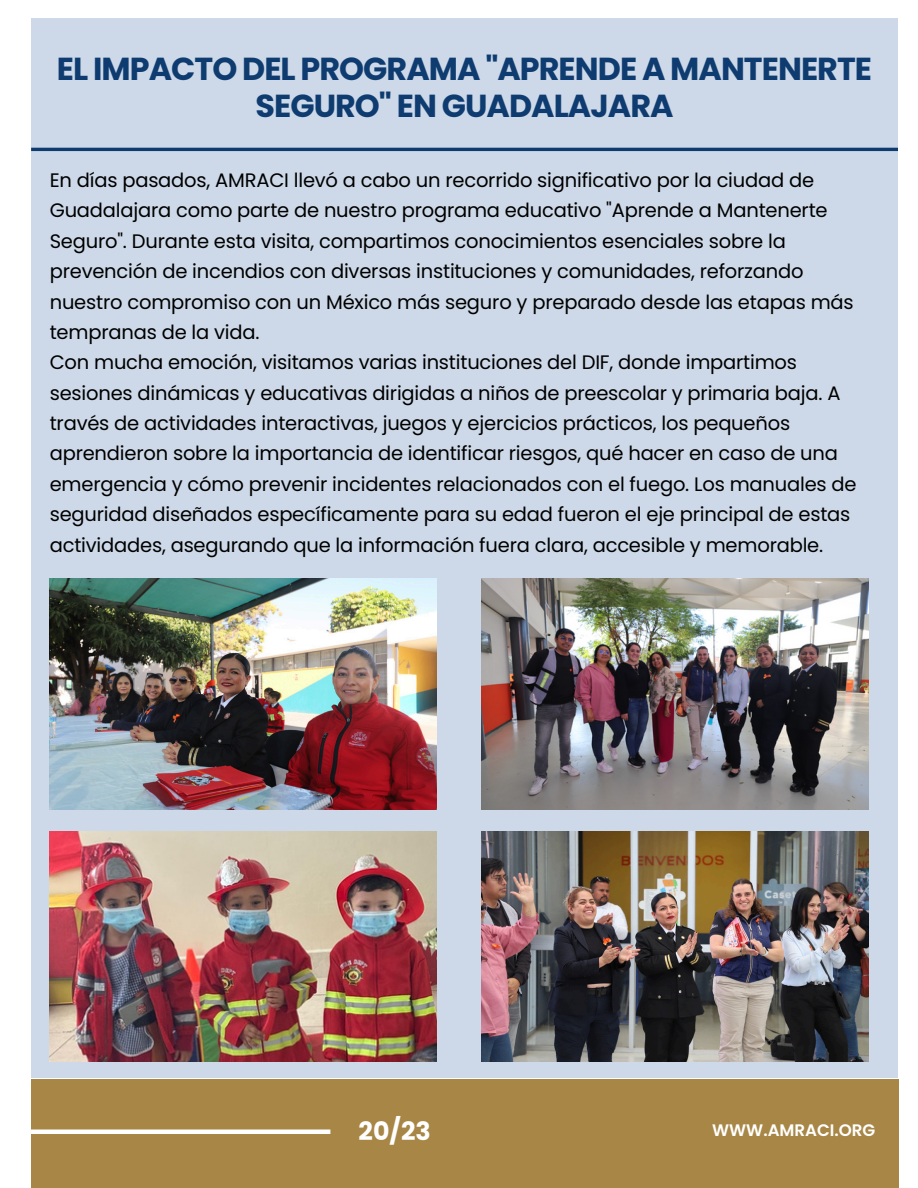
<style>
.page{position:relative;width:918px;height:1188px;background:#fff}
.page>*{position:absolute;margin:0;border:0;box-sizing:border-box;transform-origin:0 0}
.t1{font:700 31.8px/37.2px "Poppins";letter-spacing:-.03em;color:#0f3c70;text-align:center}
.t2{font:700 25.35px "Poppins";color:#fff}
.t3{font:19.5px/30.3px "Poppins";letter-spacing:-.01em;color:#000}
.t4{font:600 16.65px "Poppins";color:#fff}
</style>
<div class="page">
<div style="left:31px;top:18px;width:867px;height:1060px;background:#cdd9e8"></div>
<div style="left:31px;top:1080px;width:867px;height:108px;background:#a88746"></div>
<div style="left:20px;top:1129px;width:310px;height:5px;background:#fff"></div>
<img style="left:49px;top:579px;width:387px;height:230px">
<hr style="left:31px;top:148px;width:867px;height:3px;background:#0f3c70">
<img style="left:482px;top:579px;width:387px;height:230px">
<img style="left:49px;top:832px;width:387px;height:230px">
<img style="left:482px;top:832px;width:387px;height:230px">
<p class="t1" style="left:57px;top:50px;width:817px">EL IMPACTO DEL PROGRAMA "APRENDE A MANTENERTE<br>SEGURO" EN GUADALAJARA</p>
<h1 class="t3" style="left:50px;top:165px;width:808px">En días pasados, AMRACI llevó a cabo un recorrido significativo por la ciudad de Guadalajara como parte de nuestro programa educativo "Aprende a Mantenerte Seguro". Durante esta visita, compartimos conocimientos esenciales sobre la prevención de incendios con diversas instituciones y comunidades, reforzando nuestro compromiso con un México más seguro y preparado desde las etapas más tempranas de la vida.<br>Con mucha emoción, visitamos varias instituciones del DIF, donde impartimos sesiones dinámicas y educativas dirigidas a niños de preescolar y primaria baja. A través de actividades interactivas, juegos y ejercicios prácticos, los pequeños aprendieron sobre la importancia de identificar riesgos, qué hacer en caso de una emergencia y cómo prevenir incidentes relacionados con el fuego. Los manuales de seguridad diseñados específicamente para su edad fueron el eje principal de estas actividades, asegurando que la información fuera clara, accesible y memorable.</h1>
<p class="t2" style="left:359px;top:1114px;width:74px">20/23</p>
<h2 class="t4" style="left:712px;top:1119px;width:165px">WWW.AMRACI.ORG</h2>
</div>
